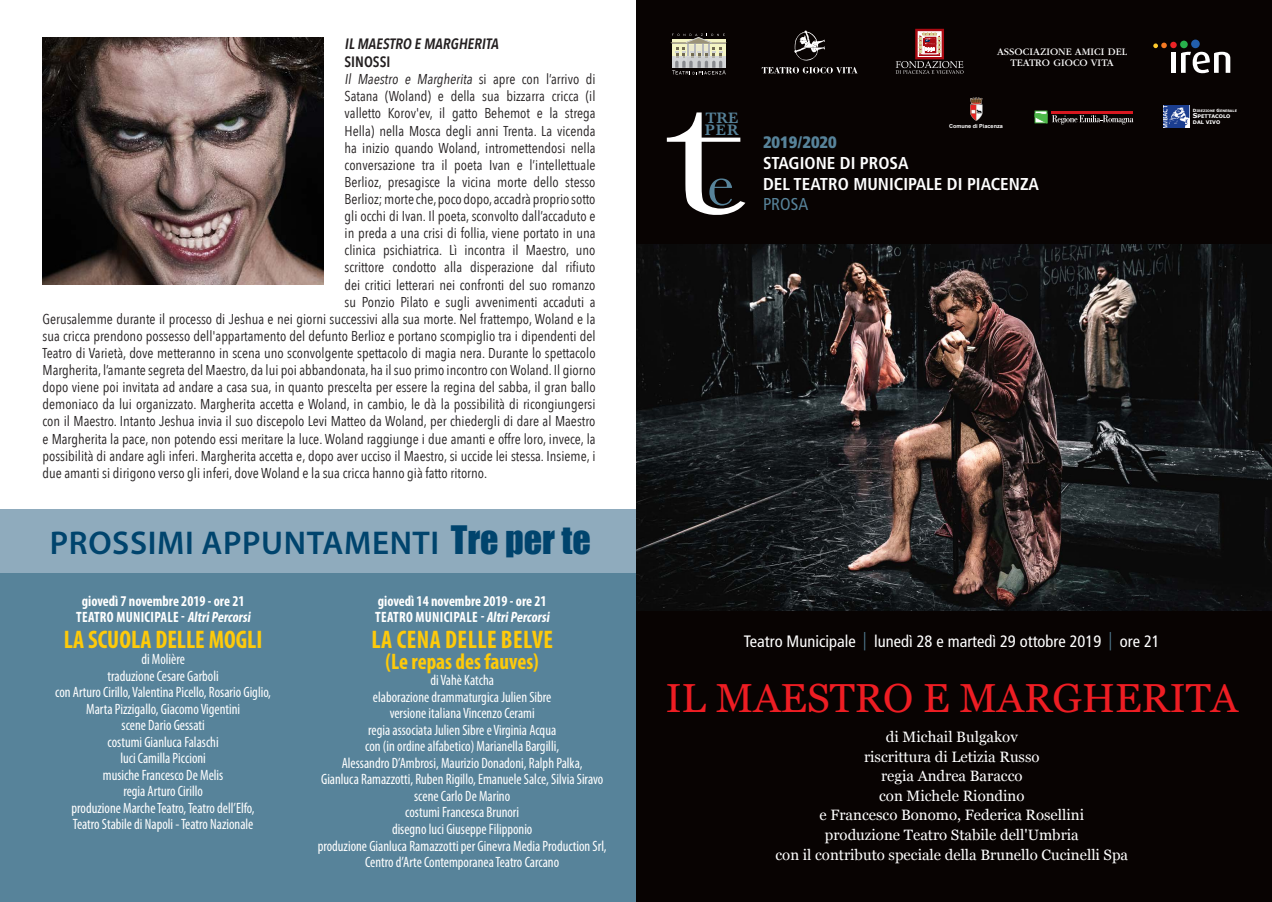
<style>
.page{position:relative;width:1272px;height:902px;background:#fff}
.page>*{position:absolute;margin:0;border:0;box-sizing:border-box;transform-origin:0 0}
.t1{font:62.55px "Baskerville";color:#57839a}
.t2{font:40.5px "Georgia";color:#ee1d23}
.t3{font:600 33px "Myriad Pro";letter-spacing:.02em;color:#00446d}
.t4{font:700 condensed 25.5px "Myriad Pro";letter-spacing:.005em;color:#feca0a;scale:.95 1}
.t5{font:700 condensed 22.5px "Myriad Pro";color:#feca0a;scale:.95 1}
.t6{font:700 condensed 17.1px "Frutiger LT Std";color:#fff}
.t7{font:condensed 17.1px "Frutiger LT Std";color:#57839a}
.t8{font:condensed 16.5px "Frutiger LT Std";color:#fff}
.t9{font:900 condensed 16.5px "Frutiger LT Std";color:#57839a}
.t10{font:600 15.6px/12.5px "Baskerville";letter-spacing:.035em;color:#57839a}
.t11{font:condensed 15px "Myriad Pro";color:#fff;scale:.95 1}
.t12{font:15px "Georgia";color:#fff}
.t13{font:700 condensed 15px "Myriad Pro";letter-spacing:.02em;color:#fff;scale:.95 1}
.t14{font:700 condensed 15px "Myriad Pro";color:#fff;scale:.95 1}
.t15{font:600 15px "Avenir Next Condensed";color:#231f20}
.t16{font:14.25px "Avenir Next Condensed";color:#231f20}
.t17{font:10.35px "ITC Garamond Std";color:#fff}
.t18{font:700 5.55px "Arial";color:#fff}
.t19{font:700 4.95px "Verdana";color:#fff}
.t20{font:700 3.3px "Verdana";color:#fff}
.s1{font-family:"Impact";font-weight:400;font-size:36px}
.s2{font-size:4.35px}
.s3{font-size:6.6px}
.s4{font-family:"Avenir";font-weight:500;font-stretch:normal;font-size:24px;color:#57839a}
</style>
<div class="page">
<div style="left:0;top:510px;width:636px;height:391px;background:#57839a"></div>
<div style="left:0;top:509px;width:636px;height:64px;background:#8fabbd"></div>
<div style="left:636px;top:0;width:635px;height:901px;background:#080302"></div>
<svg style="left:670px;top:34px;width:57px;height:40px"></svg>
<svg style="left:794px;top:30px;width:31px;height:31px"></svg>
<svg style="left:761px;top:67px;width:96px;height:6px"></svg>
<svg style="left:917px;top:31px;width:24px;height:2px"></svg>
<div style="left:915px;top:29px;width:28px;height:30px;border:1px solid #ab0b13"></div>
<div style="left:918px;top:32px;width:23px;height:25px;border:1px solid #fff"></div>
<div style="left:918px;top:32px;width:22px;height:24px;border:1px solid #fff"></div>
<svg style="left:895px;top:33px;width:68px;height:41px"></svg>
<svg style="left:666px;top:112px;width:79px;height:103px"></svg>
<hr style="left:1051px;top:111px;width:82px;height:3px;background:#d7171f">
<svg style="left:1034px;top:113px;width:99px;height:12px"></svg>
<img style="left:1163px;top:105px;width:25px;height:23px">
<img style="left:970px;top:97px;width:12px;height:24px">
<div style="left:1191px;top:40px;width:8px;height:8px;background:#225eac;border-radius:50%"></div>
<div style="left:1180px;top:41px;width:7px;height:7px;background:#28b24c;border-radius:50%"></div>
<svg style="left:1153px;top:42px;width:77px;height:31px"></svg>
<img style="left:636px;top:244px;width:635px;height:366px">
<img style="left:43px;top:37px;width:280px;height:247px">
<p class="t15" style="left:344px;top:31px;width:159px">ILMAESTRO EMARGHERITA</p>
<p class="t15" style="left:344px;top:49px;width:47px">SINOSSI</p>
<p class="t16" style="left:344px;top:67px;width:252px">Il Maestro e Margherita s i a p re co n l ’a r ri vo d i</p>
<p class="t16" style="left:344px;top:84px;width:252px">Satana (Woland) e della sua bizzarra cricca (il</p>
<p class="t16" style="left:344px;top:101px;width:252px">valletto Korov'ev, il gatto Behemot e la strega</p>
<p class="t16" style="left:344px;top:118px;width:252px">Hella) nella Mosca degli anni Trenta. La vicenda</p>
<p class="t16" style="left:344px;top:135px;width:252px">ha inizio quando Woland, intromettendosi nella</p>
<p class="t16" style="left:344px;top:152px;width:252px">conversazione tra il poeta Ivan e l’intellettuale</p>
<p class="t16" style="left:344px;top:170px;width:252px">Berlioz, presagisce la vicina morte dello stesso</p>
<p class="t16" style="left:344px;top:187px;width:252px">Berlioz; morte che, poco dopo, accadrà proprio sotto</p>
<p class="t16" style="left:344px;top:204px;width:252px">gli occhi di Ivan. Il poeta, sconvolto dall’accaduto e</p>
<p class="t16" style="left:344px;top:221px;width:252px">in preda a una crisi di follia, viene portato in una</p>
<p class="t16" style="left:344px;top:238px;width:252px">clinica psichiatrica. Lì incontra il Maestro, uno</p>
<p class="t16" style="left:344px;top:255px;width:252px">scrittore condotto alla disperazione dal rifiuto</p>
<p class="t16" style="left:344px;top:272px;width:252px">dei critici letterari nei confronti del suo romanzo</p>
<p class="t16" style="left:344px;top:289px;width:252px">su Ponzio Pilato e sugli avvenimenti accaduti a</p>
<p class="t16" style="left:43px;top:306px;width:554px">Gerusalemme durante il processo di Jeshua e nei giorni successivi alla sua morte. Nel frattempo, Woland e la</p>
<p class="t16" style="left:43px;top:323px;width:554px">sua cricca prendono possesso dell'appartamento del defunto Berlioz e portano scompiglio tra i dipendenti del</p>
<p class="t16" style="left:43px;top:341px;width:554px">Teatro di Varietà, dove metteranno in scena uno sconvolgente spettacolo di magia nera. Durante lo spettacolo</p>
<p class="t16" style="left:43px;top:358px;width:554px">Margherita, l’amante segreta del Maestro, da lui poi abbandonata, ha il suo primo incontro con Woland. Il giorno</p>
<p class="t16" style="left:43px;top:375px;width:554px">dopo viene poi invitata ad andare a casa sua, in quanto prescelta per essere la regina del sabba, il gran ballo</p>
<p class="t16" style="left:43px;top:392px;width:554px">demoniaco da lui organizzato. Margherita accetta e Woland, in cambio, le dà la possibilità di ricongiungersi</p>
<p class="t16" style="left:43px;top:409px;width:554px">con il Maestro. Intanto Jeshua invia il suo discepolo Levi Matteo da Woland, per chiedergli di dare al Maestro</p>
<p class="t16" style="left:43px;top:426px;width:554px">e Margherita la pace, non potendo essi meritare la luce. Woland raggiunge i due amanti e offre loro, invece, la</p>
<p class="t16" style="left:43px;top:443px;width:554px">possibilità di andare agli inferi. Margherita accetta e, dopo aver ucciso il Maestro, si uccide lei stessa. Insieme, i</p>
<p class="t16" style="left:43px;top:460px;width:446px">due amanti si dirigono verso gli inferi, dove Woland e la sua cricca hanno già fatto ritorno.</p>
<p class="t3" style="left:50px;top:521px;width:542px">PROSSIMI APPUNTAMENTI <span class="s1">Tre per te</span></p>
<p class="t14" style="left:82px;top:591px;width:173px">giovedì 7 novembre 2019 - ore 21</p>
<p class="t13" style="left:76px;top:608px;width:187px">TEATRO MUNICIPALE - AltriPercorsi</p>
<p class="t4" style="left:64px;top:623px;width:210px">LA SCUOLA DELLE MOGLI</p>
<p class="t11" style="left:141px;top:650px;width:47px">di Molière</p>
<p class="t11" style="left:108px;top:666px;width:118px">traduzione Cesare Garboli</p>
<p class="t11" style="left:55px;top:683px;width:229px">con Arturo Cirillo, Valentina Picello, Rosario Giglio,</p>
<p class="t11" style="left:86px;top:699px;width:164px">Marta Pizzigallo, Giacomo Vigentini</p>
<p class="t11" style="left:122px;top:716px;width:89px">scene Dario Gessati</p>
<p class="t11" style="left:108px;top:732px;width:118px">costumi Gianluca Falaschi</p>
<p class="t11" style="left:120px;top:749px;width:91px">luci Camilla Piccioni</p>
<p class="t11" style="left:103px;top:765px;width:128px">musiche Francesco De Melis</p>
<p class="t11" style="left:123px;top:782px;width:85px">regia Arturo Cirillo</p>
<p class="t11" style="left:72px;top:798px;width:194px">produzione Marche Teatro, Teatro dell’Elfo,</p>
<p class="t11" style="left:73px;top:815px;width:191px">Teatro Stabile di Napoli - Teatro Nazionale</p>
<p class="t14" style="left:378px;top:591px;width:179px">giovedì 14 novembre 2019 - ore 21</p>
<p class="t13" style="left:375px;top:608px;width:187px">TEATRO MUNICIPALE -AltriPercorsi</p>
<p class="t4" style="left:371px;top:623px;width:193px">LA CENA DELLE BELVE</p>
<p class="t5" style="left:385px;top:647px;width:163px">(Le repas des fauves)</p>
<p class="t11" style="left:430px;top:671px;width:68px">di Vahè Katcha</p>
<p class="t11" style="left:373px;top:687px;width:189px">elaborazione drammaturgica Julien Sibre</p>
<p class="t11" style="left:389px;top:704px;width:154px">versione italiana Vincenzo Cerami</p>
<p class="t11" style="left:368px;top:720px;width:199px">regia associata Julien Sibre e Virginia Acqua</p>
<p class="t11" style="left:365px;top:737px;width:205px">con (in ordine alfabetico) Marianella Bargilli,</p>
<p class="t11" style="left:342px;top:753px;width:255px">Alessandro D’Ambrosi, Maurizio Donadoni, Ralph Palka,</p>
<p class="t11" style="left:321px;top:770px;width:298px">Gianluca Ramazzotti, Ruben Rigillo, Emanuele Salce, Silvia Siravo</p>
<p class="t11" style="left:414px;top:786px;width:103px">scene Carlo De Marino</p>
<p class="t11" style="left:405px;top:803px;width:121px">costumi Francesca Brunori</p>
<p class="t11" style="left:392px;top:819px;width:149px">disegno luci Giuseppe Filipponio</p>
<p class="t11" style="left:318px;top:836px;width:305px">produzione Gianluca Ramazzotti per Ginevra Media Production Srl,</p>
<p class="t11" style="left:365px;top:852px;width:205px">Centro d’Arte Contemporanea Teatro Carcano</p>
<p class="t10" style="left:704px;top:111px;width:36px">TRE<br>PER</p>
<h1 class="t1" style="left:707px;top:144px;width:29px">e</h1>
<p class="t17" style="left:996px;top:46px;width:132px">ASSOCIAZIONE AMICI DEL</p>
<p class="t17" style="left:1010px;top:57px;width:105px">TEATRO GIOCO VITA</p>
<p class="t18" style="left:949px;top:123px;width:55px">Comune di Piacenza</p>
<p class="t9" style="left:763px;top:132px;width:75px">2019/2020</p>
<p class="t6" style="left:763px;top:153px;width:147px">STAGIONE DI PROSA</p>
<p class="t6" style="left:763px;top:173px;width:277px">DEL TEATRO MUNICIPALE DI PIACENZA</p>
<p class="t7" style="left:763px;top:194px;width:47px">PROSA</p>
<p class="t20" style="left:1192px;top:108px;width:45px"><span class="s2">D</span>IREZIONE <span class="s2">G</span>ENERALE</p>
<p class="t19" style="left:1192px;top:113px;width:39px"><span class="s3">S</span>PETTACOLO</p>
<p class="t19" style="left:1192px;top:119px;width:29px">DAL VIVO</p>
<p class="t8" style="left:743px;top:631px;width:417px">Teatro Municipale <span class="s4">|</span> lunedì 28 e martedì 29 ottobre 2019 <span class="s4">|</span> ore 21</p>
<p class="t2" style="left:665px;top:668px;width:573px">IL MAESTRO E MARGHERITA</p>
<p class="t12" style="left:885px;top:726px;width:133px">di Michail Bulgakov</p>
<p class="t12" style="left:864px;top:745px;width:177px">riscrittura di Letizia Russo</p>
<p class="t12" style="left:881px;top:765px;width:143px">regia Andrea Baracco</p>
<p class="t12" style="left:879px;top:784px;width:147px">con Michele Riondino</p>
<p class="t12" style="left:819px;top:804px;width:266px">e Francesco Bonomo, Federica Rosellini</p>
<p class="t12" style="left:824px;top:823px;width:255px">produzione Teatro Stabile dell'Umbria</p>
<p class="t12" style="left:775px;top:843px;width:354px">con il contributo speciale della Brunello Cucinelli Spa</p>
</div>
